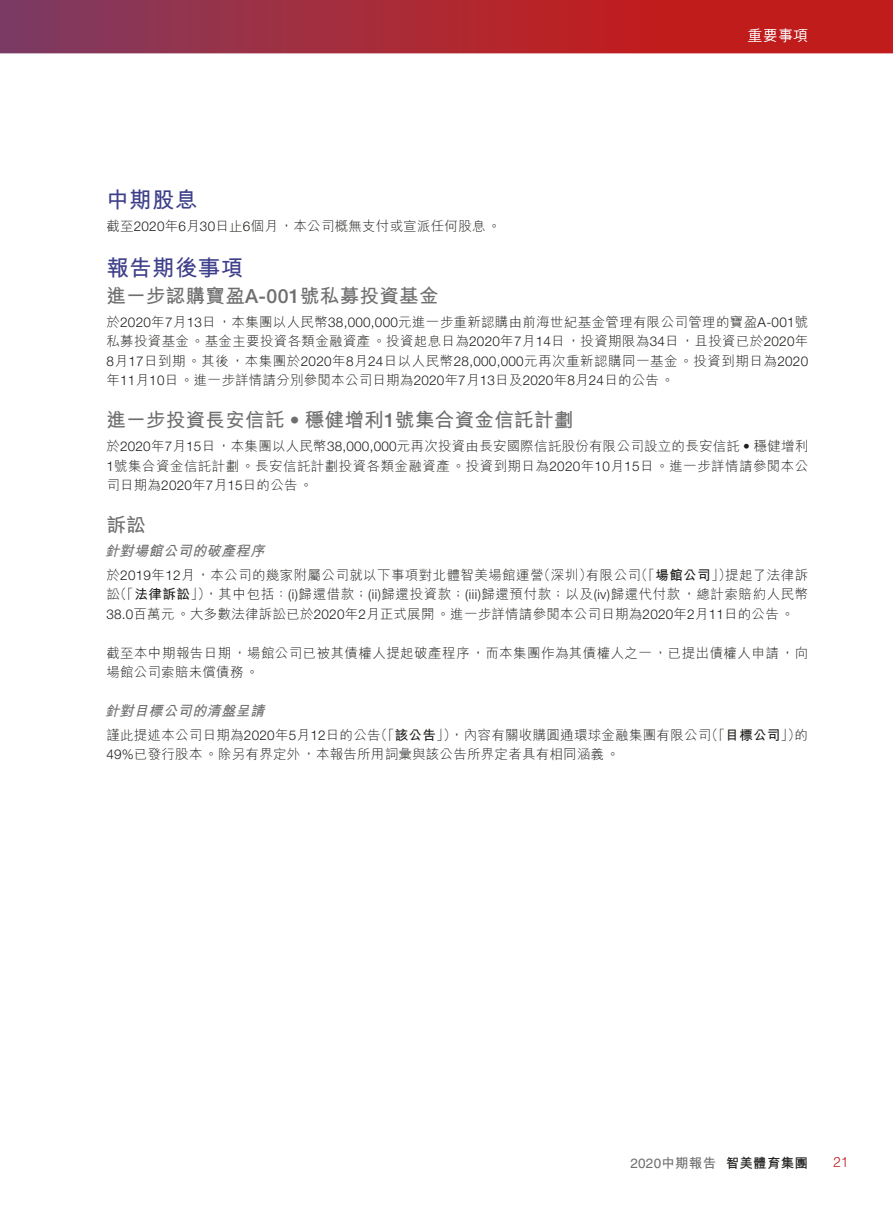
<style>
.page{position:relative;width:893px;height:1212px;background:#fff}
.page>*{position:absolute;margin:0;border:0;box-sizing:border-box;transform-origin:0 0}
.t1{font:22.5px "M Hei HK Bold E Ten B5 H";letter-spacing:.015em;color:#3e3f8a}
.t2{font:19.5px "M Hei HK Bold E Ten B5 H";letter-spacing:.015em;color:#706f6f}
.t3{font:15px "M Hei HK Light E Ten B5 H";color:#fff}
.t4{font:italic 14.25px "M Hei HK Bold E Ten B5 H";color:#706f6f}
.t5{font:300 14.25px "Helvetica LT Std";color:#c11c1c;scale:.95 1}
.t6{font:13.5px/19.5px "M Hei HK Light E Ten B5 H";letter-spacing:.02em;color:#1d1d1b;text-align:justify}
.t7{font:13.5px "M Hei HK Bold E Ten B5 H";letter-spacing:.015em;color:#1d1d1b}
.s1{font-family:"Helvetica Neue LT Std";font-weight:300}
.s2{font-family:"Helvetica Neue LT Std";font-weight:500}
.s3{font-family:"M Hei HK Bold E Ten B5 H"}
.s4{font-family:"Helvetica LT Std";color:#706f6f}
.s5{color:#706f6f}
</style>
<div class="page">
<svg style="left:0;top:0;width:892px;height:53px"></svg>
<p class="t3" style="left:747px;top:30px;width:62px">重要事項</p>
<h1 class="t1" style="left:106px;top:191px;width:93px">中期股息</h1>
<p class="t6" style="left:106px;top:218px;width:396px">截至<span class="s1">2020</span>年<span class="s1">6</span>月<span class="s1">30</span>日止<span class="s1">6</span>個月，本公司概無支付或宣派任何股息。</p>
<h1 class="t1" style="left:106px;top:259px;width:138px">報告期後事項</h1>
<h2 class="t2" style="left:106px;top:288px;width:334px">進一步認購寶盈<span class="s2">A-001</span>號私募投資基金</h2>
<p class="t6" style="left:106px;top:314px;width:703px">於<span class="s1">2020</span>年<span class="s1">7</span>月<span class="s1">13</span>日，本集團以人民幣<span class="s1">38,000,000</span>元進一步重新認購由前海世紀基金管理有限公司管理的寶盈<span class="s1">A-001</span>號私募投資基金。基金主要投資各類金融資產。投資起息日為<span class="s1">2020</span>年<span class="s1">7</span>月<span class="s1">14</span>日，投資期限為<span class="s1">34</span>日，且投資已於<span class="s1">2020</span>年<span class="s1">8</span>月<span class="s1">17</span>日到期。其後，本集團於<span class="s1">2020</span>年<span class="s1">8</span>月<span class="s1">24</span>日以人民幣<span class="s1">28,000,000</span>元再次重新認購同一基金。投資到期日為<span class="s1">2020</span>年<span class="s1">11</span>月<span class="s1">10</span>日。進一步詳情請分別參閱本公司日期為<span class="s1">2020</span>年<span class="s1">7</span>月<span class="s1">13</span>日及<span class="s1">2020</span>年<span class="s1">8</span>月<span class="s1">24</span>日的公告。</p>
<h2 class="t2" style="left:106px;top:413px;width:468px">進一步投資長安信託 <span class="s2">•</span> 穩健增利<span class="s2">1</span>號集合資金信託計劃</h2>
<p class="t6" style="left:106px;top:438px;width:703px">於<span class="s1">2020</span>年<span class="s1">7</span>月<span class="s1">15</span>日，本集團以人民幣<span class="s1">38,000,000</span>元再次投資由長安國際信託股份有限公司設立的長安信託 <span class="s1">•</span> 穩健增利<span class="s1">1</span>號集合資金信託計劃。長安信託計劃投資各類金融資產。投資到期日為<span class="s1">2020</span>年<span class="s1">10</span>月<span class="s1">15</span>日。進一步詳情請參閱本公司日期為<span class="s1">2020</span>年<span class="s1">7</span>月<span class="s1">15</span>日的公告。</p>
<h2 class="t2" style="left:106px;top:517px;width:41px">訴訟</h2>
<p class="t4" style="left:105px;top:545px;width:164px">針對場館公司的破產程序</p>
<p class="t6" style="left:106px;top:567px;width:703px">於<span class="s1">2019</span>年<span class="s1">12</span>月，本公司的幾家附屬公司就以下事項對北體智美場館運營（深圳）有限公司（「<span class="s3">場館公司</span>」）提起了法律訴訟（「<span class="s3">法律訴訟</span>」），其中包括：<span class="s1">(i)</span>歸還借款；<span class="s1">(ii)</span>歸還投資款；<span class="s1">(iii)</span>歸還預付款；以及<span class="s1">(iv)</span>歸還代付款，總計索賠約人民幣<span class="s1">38.0</span>百萬元。大多數法律訴訟已於<span class="s1">2020</span>年<span class="s1">2</span>月正式展開。進一步詳情請參閱本公司日期為<span class="s1">2020</span>年<span class="s1">2</span>月<span class="s1">11</span>日的公告。</p>
<p class="t6" style="left:106px;top:645px;width:703px">截至本中期報告日期，場館公司已被其債權人提起破產程序，而本集團作為其債權人之一，已提出債權人申請，向場館公司索賠未償債務。</p>
<p class="t4" style="left:105px;top:705px;width:164px">針對目標公司的清盤呈請</p>
<p class="t6" style="left:106px;top:727px;width:703px">謹此提述本公司日期為<span class="s1">2020</span>年<span class="s1">5</span>月<span class="s1">12</span>日的公告（「<span class="s3">該公告</span>」），內容有關收購圓通環球金融集團有限公司（「<span class="s3">目標公司</span>」）的<br><span class="s1">49%</span>已發行股本。除另有界定外，本報告所用詞彙與該公告所界定者具有相同涵義。</p>
<p class="t7" style="left:630px;top:1158px;width:179px"><span class="s4">2020</span><span class="s5">中期報告</span> 智美體育集團</p>
<p class="t5" style="left:833px;top:1154px;width:18px">21</p>
</div>
